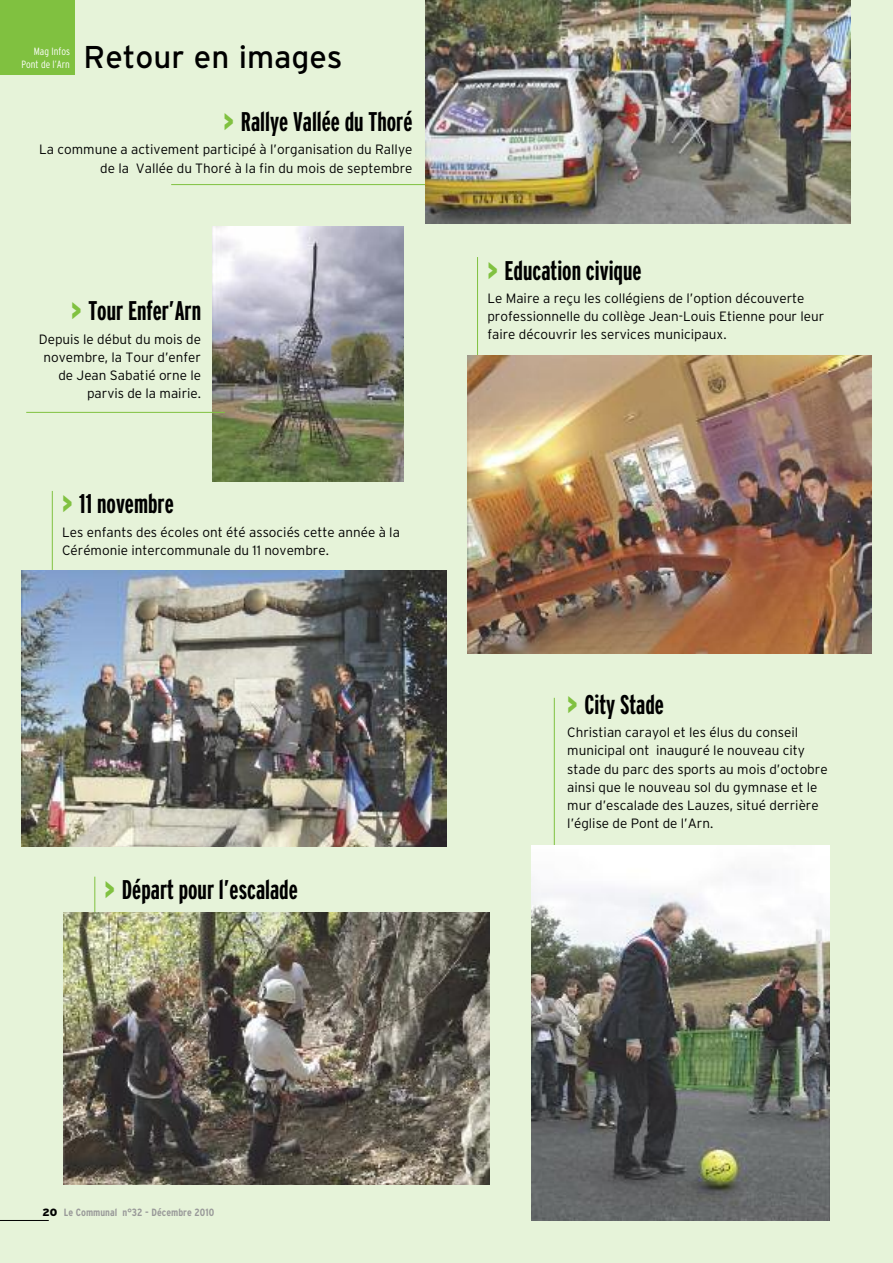
<style>
.page{position:relative;width:893px;height:1263px;background:#e6f3d9}
.page>*{position:absolute;margin:0;border:0;box-sizing:border-box;transform-origin:0 0}
.t1{font:31.5px "Interstate";color:#000}
.t2{font:27px "Interstate Bold Compressed";color:#000}
.t3{font:300 13.5px/18px "Interstate";color:#000}
.t4{font:700 condensed 10.5px "Interstate";color:#999}
.t5{font:300 condensed 10.5px/13.5px "Interstate";color:#fff;text-align:right}
.s1{font-family:"Interstate";font-weight:900;font-stretch:condensed;color:#80c140}
.s2{font-weight:900;font-stretch:normal;color:#000}
</style>
<div class="page">
<div style="left:0;top:0;width:74px;height:74px;background:#80c140"></div>
<hr style="left:171px;top:184px;width:264px;height:1px;background:#80c140">
<img style="left:425px;top:0;width:425px;height:223px">
<hr style="left:0;top:1220px;width:49px;height:1px;background:#000">
<img style="left:213px;top:226px;width:191px;height:256px">
<hr style="left:26px;top:412px;width:199px;height:1px;background:#80c140">
<hr style="left:477px;top:257px;width:1px;height:284px;background:#80c140">
<img style="left:468px;top:356px;width:404px;height:297px">
<hr style="left:554px;top:698px;width:1px;height:284px;background:#80c140">
<img style="left:531px;top:846px;width:298px;height:374px">
<hr style="left:52px;top:491px;width:1px;height:284px;background:#80c140">
<img style="left:21px;top:570px;width:425px;height:276px">
<hr style="left:95px;top:877px;width:1px;height:284px;background:#80c140">
<img style="left:64px;top:912px;width:425px;height:272px">
<p class="t5" style="left:21px;top:45px;width:50px">Mag Infos<br>Pont de l’Arn</p>
<h1 class="t1" style="left:84px;top:46px;width:261px">Retour en images</h1>
<h2 class="t2" style="left:224px;top:112px;width:190px"><span class="s1">&gt;</span> Rallye Vallée du Thoré</h2>
<p class="t3" style="left:39px;top:142px;width:375px;text-align:right">La commune a activement participé à l’organisation du Rallye de la Vallée du Thoré à la fin du mois de septembre</p>
<h2 class="t2" style="left:71px;top:301px;width:131px"><span class="s1">&gt;</span> Tour Enfer’Arn</h2>
<p class="t3" style="left:39px;top:331px;width:164px;text-align:right">Depuis le début du mois de novembre, la Tour d’enfer de Jean Sabatié orne le parvis de la mairie.</p>
<h2 class="t2" style="left:62px;top:495px;width:113px"><span class="s1">&gt;</span> 11 novembre</h2>
<p class="t3" style="left:62px;top:525px;width:339px">Les enfants des écoles ont été associés cette année à la<br>Cérémonie intercommunale du 11 novembre.</p>
<h2 class="t2" style="left:105px;top:880px;width:195px"><span class="s1">&gt;</span> Départ pour l’escalade</h2>
<h2 class="t2" style="left:487px;top:261px;width:156px"><span class="s1">&gt;</span> Education civique</h2>
<p class="t3" style="left:487px;top:291px;width:338px">Le Maire a reçu les collégiens de l’option découverte professionnelle du collège Jean-Louis Etienne pour leur faire découvrir les services municipaux.</p>
<h2 class="t2" style="left:567px;top:695px;width:98px"><span class="s1">&gt;</span> City Stade</h2>
<p class="t3" style="left:567px;top:725px;width:262px">Christian carayol et les élus du conseil municipal ont inauguré le nouveau city stade du parc des sports au mois d’octobre ainsi que le nouveau sol du gymnase et le mur d’escalade des Lauzes, situé derrière l’église de Pont de l’Arn.</p>
<p class="t4" style="left:43px;top:1209px;width:173px"><span class="s2">20</span> Le Communal n°32 - Décembre 2010</p>
</div>
